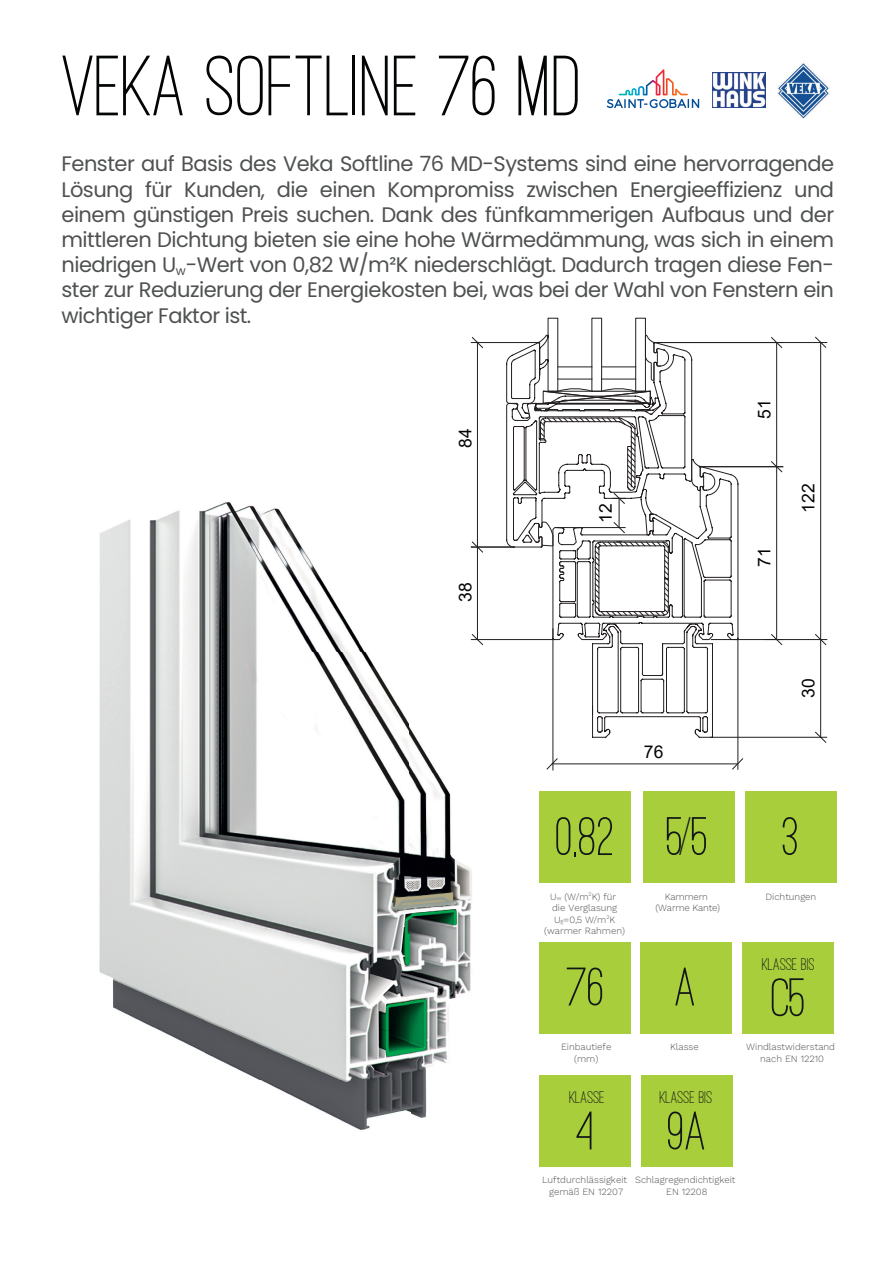
<style>
.page{position:relative;width:893px;height:1263px;background:#fff}
.page>*{position:absolute;margin:0;border:0;box-sizing:border-box;transform-origin:0 0}
.t1{font:500 88.5px "Ostrich Sans";color:#030505}
.t2{font:500 56.25px "Ostrich Sans";color:#121617}
.t3{font:21px/25.2px "Poppins";letter-spacing:-.025em;color:#4e5051;text-align:justify}
.t4{font:500 17.55px "Ostrich Sans";color:#121617}
.t5{font:17.55px "Arial";color:#030505}
.t6{font:300 9.6px/11.6px "Work Sans";color:#4f5152;text-align:center}
.t7{font:300 9.6px/11.6px "Work Sans";letter-spacing:-.02em;color:#4f5152;text-align:center}
.s1{font-size:5.85px}
</style>
<div class="page">
<img style="left:99px;top:502px;width:464px;height:628px">
<div style="left:539px;top:791px;width:92px;height:92px;background:#a8ce3b"></div>
<div style="left:745px;top:791px;width:92px;height:92px;background:#a8ce3b"></div>
<div style="left:539px;top:1075px;width:92px;height:92px;background:#a8ce3b"></div>
<div style="left:643px;top:791px;width:92px;height:92px;background:#a8ce3b"></div>
<div style="left:539px;top:942px;width:92px;height:91px;background:#a8ce3b"></div>
<div style="left:640px;top:942px;width:92px;height:91px;background:#a8ce3b"></div>
<div style="left:641px;top:1075px;width:92px;height:92px;background:#a8ce3b"></div>
<div style="left:742px;top:942px;width:92px;height:91px;background:#a8ce3b"></div>
<img style="left:712px;top:73px;width:54px;height:35px">
<img style="left:778px;top:63px;width:51px;height:56px">
<svg style="left:607px;top:69px;width:92px;height:39px"></svg>
<hr style="left:776px;top:343px;width:1px;height:296px;background:#231f20">
<hr style="left:711px;top:639px;width:72px;height:1px;background:#231f20">
<hr style="left:701px;top:466px;width:82px;height:1px;background:#231f20">
<hr style="left:820px;top:342px;width:1px;height:395px;background:#231f20">
<hr style="left:766px;top:639px;width:61px;height:1px;background:#231f20">
<hr style="left:655px;top:342px;width:172px;height:1px;background:#231f20">
<hr style="left:471px;top:639px;width:83px;height:1px;background:#231f20">
<hr style="left:552px;top:763px;width:185px;height:1px;background:#231f20">
<hr style="left:710px;top:737px;width:117px;height:1px;background:#231f20">
<hr style="left:552px;top:629px;width:1px;height:141px;background:#231f20">
<hr style="left:737px;top:639px;width:1px;height:130px;background:#231f20">
<hr style="left:477px;top:342px;width:1px;height:297px;background:#231f20">
<hr style="left:471px;top:547px;width:43px;height:1px;background:#231f20">
<hr style="left:471px;top:342px;width:68px;height:1px;background:#231f20">
<div style="left:635px;top:318px;width:11px;height:74px;border:1px solid #231f20"></div>
<div style="left:591px;top:318px;width:11px;height:74px;border:1px solid #231f20"></div>
<svg style="left:814px;top:633px;width:13px;height:13px"></svg>
<svg style="left:814px;top:731px;width:13px;height:12px"></svg>
<svg style="left:506px;top:334px;width:233px;height:404px"></svg>
<svg style="left:770px;top:633px;width:13px;height:13px"></svg>
<svg style="left:770px;top:461px;width:13px;height:12px"></svg>
<svg style="left:770px;top:337px;width:13px;height:12px"></svg>
<svg style="left:471px;top:337px;width:13px;height:12px"></svg>
<svg style="left:471px;top:541px;width:13px;height:12px"></svg>
<svg style="left:471px;top:633px;width:13px;height:13px"></svg>
<svg style="left:546px;top:758px;width:12px;height:12px"></svg>
<svg style="left:731px;top:758px;width:13px;height:12px"></svg>
<svg style="left:814px;top:336px;width:13px;height:12px"></svg>
<h1 class="t1" style="left:62px;top:44px;width:523px">VEKA SOFTLINE 76 MD</h1>
<p class="t3" style="left:61px;top:151px;width:774px">Fenster auf Basis des Veka Softline 76 MD-Systems sind eine hervorragende Lösung für Kunden, die einen Kompromiss zwischen Energieeffizienz und einem günstigen Preis suchen. Dank des fünfkammerigen Aufbaus und der mittleren Dichtung bieten sie eine hohe Wärmedämmung, was sich in einem niedrigen U<sub>w</sub>-Wert von 0,82 W/m²K niederschlägt. Dadurch tragen diese Fen&shy;ster zur Reduzierung der Energiekosten bei, was bei der Wahl von Fenstern ein wichtiger Faktor ist.</p>
<p class="t5" style="left:453px;top:448px;width:21px;rotate:-90deg">84</p>
<p class="t5" style="left:453px;top:602px;width:21px;rotate:-90deg">38</p>
<p class="t5" style="left:594px;top:522px;width:21px;rotate:-90deg">12</p>
<p class="t5" style="left:752px;top:419px;width:21px;rotate:-90deg">51</p>
<p class="t5" style="left:752px;top:567px;width:21px;rotate:-90deg">71</p>
<p class="t5" style="left:796px;top:513px;width:31px;rotate:-90deg">122</p>
<p class="t5" style="left:644px;top:739px;width:21px">76</p>
<p class="t5" style="left:796px;top:698px;width:21px;rotate:-90deg">30</p>
<h2 class="t2" style="left:556px;top:809px;width:154px">0,82 5/5</h2>
<p class="t6" style="left:544px;top:890px;width:82px">U<span class="s1">w</span> (W/m<sup>2</sup>K) für die Verglasung<br>U<span class="s1">g</span>=0,5 W/m<sup>2</sup>K (warmer Rahmen)</p>
<p class="t7" style="left:655px;top:890px;width:66px">Kammern (Warme Kante)</p>
<h2 class="t2" style="left:566px;top:960px;width:132px">76 A</h2>
<p class="t6" style="left:561px;top:1041px;width:52px">Einbautiefe (mm)</p>
<p class="t6" style="left:670px;top:1041px;width:30px">Klasse</p>
<p class="t4" style="left:570px;top:1088px;width:37px">KLASSE</p>
<p class="t4" style="left:660px;top:1088px;width:54px">KLASSE BIS</p>
<h2 class="t2" style="left:576px;top:1104px;width:20px">4</h2>
<h2 class="t2" style="left:668px;top:1104px;width:41px">9A</h2>
<p class="t6" style="left:542px;top:1174px;width:87px">Luftdurchlässigkeit gemäß EN 12207</p>
<p class="t6" style="left:635px;top:1174px;width:102px">Schlagregendichtigkeit<br>EN 12208</p>
<h2 class="t2" style="left:782px;top:809px;width:19px">3</h2>
<p class="t6" style="left:765px;top:890px;width:52px">Dichtungen</p>
<p class="t4" style="left:762px;top:955px;width:54px">KLASSE BIS</p>
<h2 class="t2" style="left:771px;top:971px;width:37px">C5</h2>
<p class="t6" style="left:746px;top:1041px;width:90px">Windlastwiderstand nach EN 12210</p>
</div>
